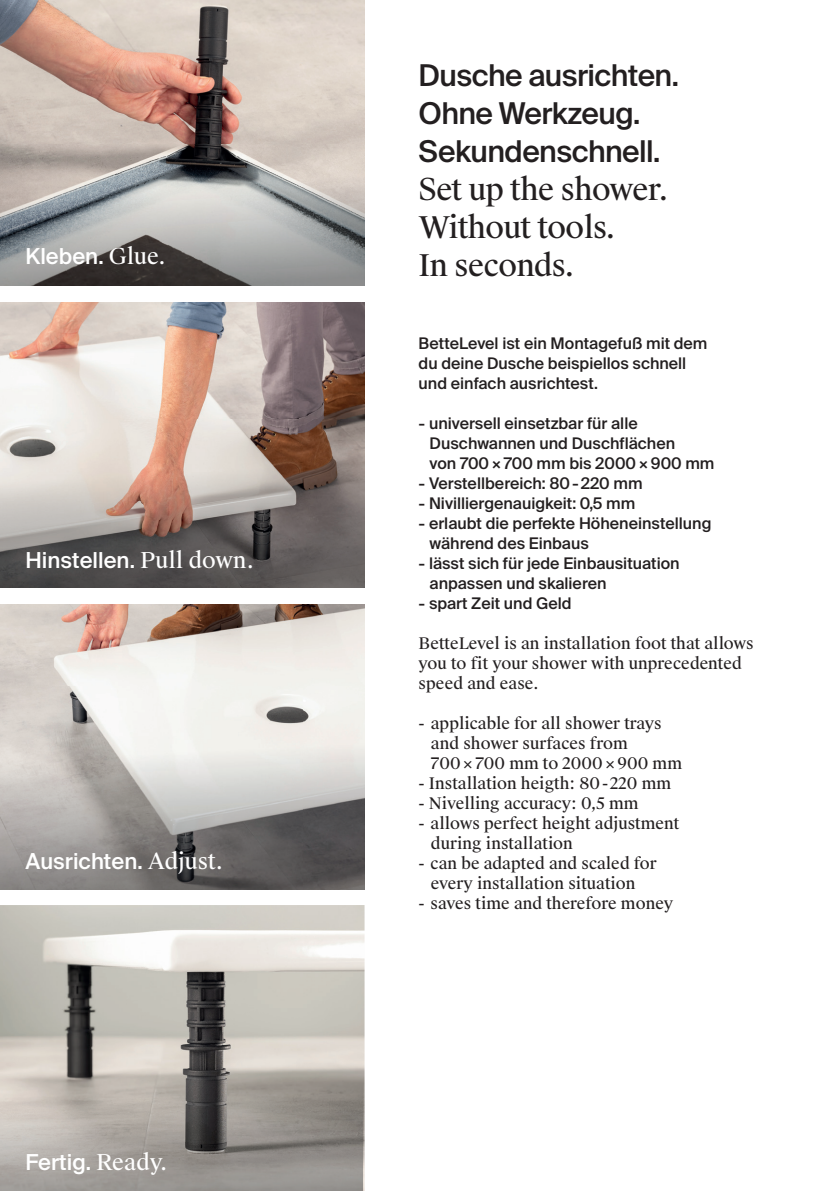
<style>
.page{position:relative;width:840px;height:1191px;background:#fff}
.page>*{position:absolute;margin:0;border:0;box-sizing:border-box;transform-origin:0 0}
.t1{font:500 30px/38px "Suisse Intl";letter-spacing:-.02em;color:#231f20}
.t2{font:30px/38px "Suisse Works";letter-spacing:-.02em;color:#231f20}
.t3{font:500 22px "Suisse Intl";color:#fff}
.t4{font:500 16px/20px "Suisse Intl";color:#231f20}
.t5{font:16px/20px "Suisse Works";color:#231f20}
.s1{font-family:"Suisse Works";font-weight:400}
</style>
<div class="page">
<img style="left:0;top:0;width:364px;height:285px">
<img style="left:0;top:604px;width:364px;height:285px">
<img style="left:0;top:303px;width:364px;height:116px">
<img style="left:0;top:905px;width:364px;height:286px">
<svg style="left:0;top:419px;width:364px;height:169px;background:#968984"></svg>
<img style="left:0;top:1032px;width:363px;height:159px">
<h2 class="t3" style="left:26px;top:244px;width:142px">Kleben. <span class="s1">Glue.</span></h2>
<h2 class="t3" style="left:26px;top:547px;width:230px">Hinstellen. <span class="s1">Pull down.</span></h2>
<h2 class="t3" style="left:26px;top:848px;width:199px">Ausrichten. <span class="s1">Adjust.</span></h2>
<h2 class="t3" style="left:26px;top:1150px;width:143px">Fertig. <span class="s1">Ready.</span></h2>
<h1 class="t1" style="left:418px;top:56px;width:262px">Dusche ausrichten.<br>Ohne Werkzeug.<br>Sekundenschnell.</h1>
<h1 class="t2" style="left:418px;top:171px;width:251px">Set up the shower.<br>Without tools.<br>In seconds.</h1>
<p class="t4" style="left:418px;top:333px;width:290px">BetteLevel ist ein Montagefuß mit dem du deine Dusche beispiellos schnell und einfach ausrichtest.</p>
<p class="t4" style="left:429px;top:413px;width:286px;text-indent:-11px">- universell einsetzbar für alle<br>Duschwannen und Duschflächen<br>von 700 × 700 mm bis 2000 × 900 mm</p>
<p class="t4" style="left:418px;top:473px;width:225px">- Verstellbereich: 80 - 220 mm</p>
<p class="t4" style="left:418px;top:493px;width:218px">- Nivilliergenauigkeit: 0,5 mm</p>
<p class="t4" style="left:429px;top:513px;width:283px;text-indent:-11px">- erlaubt die perfekte Höheneinstellung während des Einbaus</p>
<p class="t4" style="left:429px;top:553px;width:251px;text-indent:-11px">- lässt sich für jede Einbausituation anpassen und skalieren</p>
<p class="t4" style="left:418px;top:593px;width:154px">- spart Zeit und Geld</p>
<p class="t5" style="left:418px;top:633px;width:336px">BetteLevel is an installation foot that allows you to fit your shower with unprecedented speed and ease.</p>
<p class="t5" style="left:430px;top:713px;width:252px;text-indent:-12px">- applicable for all shower trays and shower surfaces from<br>700 × 700 mm to 2000 × 900 mm</p>
<p class="t5" style="left:418px;top:773px;width:254px">- Installation heigth: 80 - 220 mm</p>
<p class="t5" style="left:418px;top:793px;width:221px">- Nivelling accuracy: 0,5 mm</p>
<p class="t5" style="left:430px;top:813px;width:250px;text-indent:-12px">- allows perfect height adjustment during installation</p>
<p class="t5" style="left:418px;top:853px;width:240px;text-align:center">- can be adapted and scaled for every installation situation</p>
<p class="t5" style="left:418px;top:893px;width:256px">- saves time and therefore money</p>
</div>
